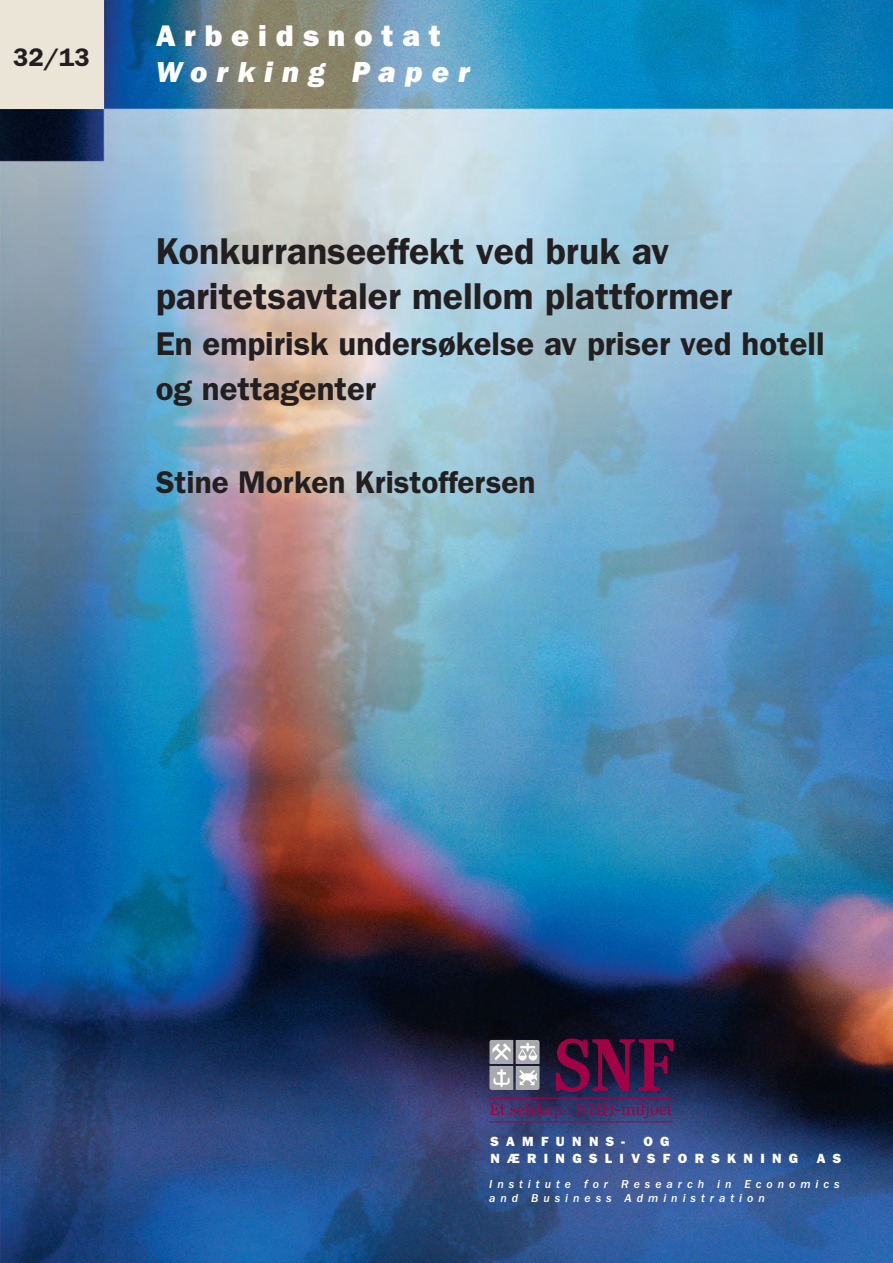
<style>
.page{position:relative;width:893px;height:1263px;background:#fff}
.page>*{position:absolute;margin:0;border:0;box-sizing:border-box;transform-origin:0 0}
.t1{font:600 37.5px/45.5px "Franklin Gothic";color:#231f20}
.t2{font:600 33px/45.5px "Franklin Gothic";color:#231f20}
.t3{font:600 31.5px "Franklin Gothic";color:#231f20}
.t4{font:800 30px "Franklin Gothic";letter-spacing:.3em;color:#fff}
.t5{font:italic 800 30px "Franklin Gothic";letter-spacing:.3em;color:#fff}
.t6{font:600 25.5px "Franklin Gothic";color:#231f20}
.t7{font:13.8px/16.5px "Franklin Gothic Hvy";letter-spacing:.53em;color:#fff}
.t8{font:12px/14.7px "Franklin Gothic Mdm Itl";letter-spacing:.415em;color:#fff}
</style>
<div class="page">
<img style="left:0;top:0;width:893px;height:1263px">
<svg style="left:556px;top:1039px;width:117px;height:52px;background:#510e3c"></svg>
<svg style="left:489px;top:1040px;width:51px;height:50px;background:#aaabb1"></svg>
<hr style="left:489px;top:1121px;width:183px;height:1px;background:#a30146">
<hr style="left:489px;top:1098px;width:183px;height:1px;background:#a30146">
<svg style="left:490px;top:1102px;width:182px;height:16px;background:#463167"></svg>
<div style="left:0;top:0;width:104px;height:109px;background:#eae5d6"></div>
<p class="t6" style="left:13px;top:43px;width:78px">32/13</p>
<p class="t4" style="left:156px;top:18px;width:286px">Arbeidsnotat</p>
<p class="t5" style="left:156px;top:55px;width:316px">Working Paper</p>
<p class="t1" style="left:156px;top:228px;width:578px">Konkurranseeffekt ved bruk av paritetsavtaler mellom plattformer</p>
<p class="t2" style="left:156px;top:321px;width:670px">En empirisk undersøkelse av priser ved hotell og nettagenter</p>
<p class="t3" style="left:156px;top:464px;width:381px">Stine Morken Kristoffersen</p>
<p class="t7" style="left:490px;top:1133px;width:136px">SAMFUNNS-</p>
<p class="t7" style="left:490px;top:1133px;width:309px;text-indent:153px">O G<br>NÆRINGSLIVSFORSKNING</p>
<p class="t7" style="left:817px;top:1150px;width:26px">A S</p>
<p class="t8" style="left:489px;top:1176px;width:352px">Institute for Research in Economics and Business Administration</p>
</div>
